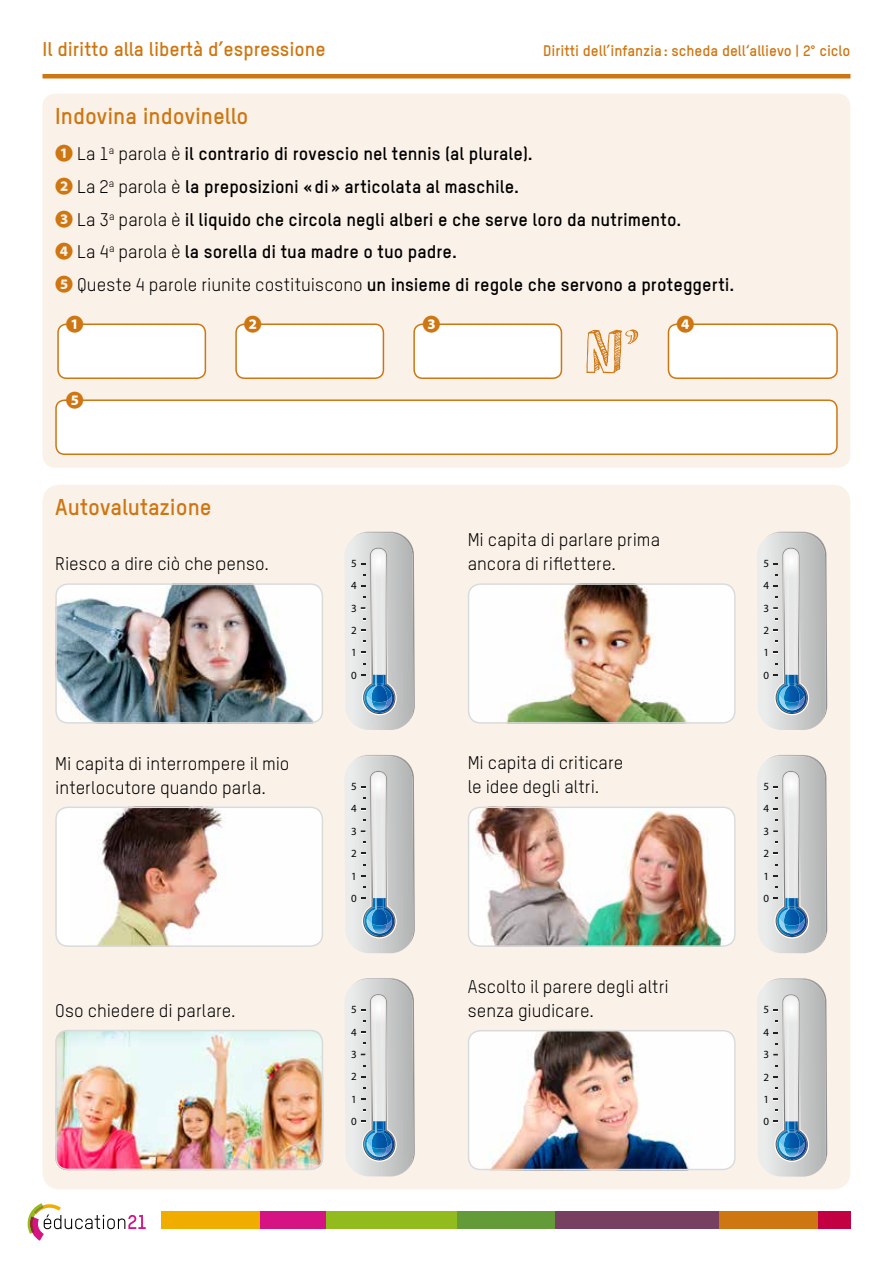
<style>
.page{position:relative;width:893px;height:1263px;background:#fff}
.page>*{position:absolute;margin:0;border:0;box-sizing:border-box;transform-origin:0 0}
.t1{font:54px "Cul De Sac";color:#ce7611}
.t2{font:700 22.5px "TSTARPRO";color:#ce7611}
.t3{font:700 19.5px "TSTARPRO";color:#ce7611}
.t4{font:700 18px/32.5px "TSTARPRO";color:#000}
.t5{font:18px/24px "TSTARPRO";color:#000}
.t6{font:700 18px "Adobe Gothic Std";color:#ce7611}
.t7{font:700 15px "TSTARPRO";color:#ce7611}
.t8{font:10.95px/22.4px "Myriad Pro";color:#020203;text-align:justify}
.s1{font-family:"Adobe Gothic Std";color:#ce7611}
.s2{font-weight:400}
</style>
<div class="page">
<div style="left:43px;top:485px;width:807px;height:704px;background:#faf1e8;border-radius:17px"></div>
<div style="left:43px;top:94px;width:807px;height:374px;background:#faf1e8;border-radius:13px"></div>
<svg style="left:28px;top:1203px;width:118px;height:38px"></svg>
<div style="left:162px;top:1212px;width:32px;height:17px;background:#f1ac00"></div>
<div style="left:293px;top:1212px;width:33px;height:17px;background:#d61382"></div>
<div style="left:424px;top:1212px;width:33px;height:17px;background:#92bb1d"></div>
<div style="left:555px;top:1212px;width:33px;height:17px;background:#773f60"></div>
<div style="left:686px;top:1212px;width:33px;height:17px;background:#773f60"></div>
<div style="left:227px;top:1212px;width:33px;height:17px;background:#f1ac00"></div>
<div style="left:358px;top:1212px;width:33px;height:17px;background:#92bb1d"></div>
<div style="left:490px;top:1212px;width:32px;height:17px;background:#629b38"></div>
<div style="left:621px;top:1212px;width:33px;height:17px;background:#773f60"></div>
<div style="left:752px;top:1212px;width:33px;height:17px;background:#ce7611"></div>
<div style="left:194px;top:1212px;width:33px;height:17px;background:#f1ac00"></div>
<div style="left:326px;top:1212px;width:32px;height:17px;background:#92bb1d"></div>
<div style="left:457px;top:1212px;width:33px;height:17px;background:#629b38"></div>
<div style="left:588px;top:1212px;width:33px;height:17px;background:#773f60"></div>
<div style="left:719px;top:1212px;width:33px;height:17px;background:#ce7611"></div>
<div style="left:260px;top:1212px;width:33px;height:17px;background:#d61382"></div>
<div style="left:391px;top:1212px;width:33px;height:17px;background:#92bb1d"></div>
<div style="left:522px;top:1212px;width:33px;height:17px;background:#629b38"></div>
<div style="left:654px;top:1212px;width:32px;height:17px;background:#773f60"></div>
<div style="left:785px;top:1212px;width:33px;height:17px;background:#ce7611"></div>
<div style="left:818px;top:1212px;width:32px;height:17px;background:#c20042"></div>
<hr style="left:43px;top:74px;width:807px;height:4px;background:#ce7611">
<div style="left:56px;top:400px;width:781px;height:54px;background:#fff;border-radius:9px"></div>
<div style="left:55px;top:399px;width:783px;height:56px;border:2px solid #ce7611;border-radius:9px"></div>
<svg style="left:345px;top:532px;width:70px;height:198px"></svg>
<img style="left:367px;top:695px;width:25px;height:15px">
<svg style="left:757px;top:532px;width:70px;height:198px"></svg>
<img style="left:780px;top:695px;width:24px;height:15px">
<svg style="left:757px;top:978px;width:70px;height:199px"></svg>
<img style="left:780px;top:1142px;width:24px;height:14px">
<svg style="left:345px;top:755px;width:70px;height:198px"></svg>
<img style="left:367px;top:919px;width:25px;height:14px">
<svg style="left:345px;top:978px;width:70px;height:198px"></svg>
<img style="left:367px;top:1142px;width:25px;height:14px">
<svg style="left:757px;top:755px;width:70px;height:198px"></svg>
<img style="left:780px;top:919px;width:24px;height:14px">
<img style="left:58px;top:586px;width:265px;height:135px">
<div style="left:55px;top:583px;width:268px;height:141px;border:2px solid #d9dada;border-radius:12px"></div>
<img style="left:468px;top:586px;width:265px;height:135px">
<div style="left:468px;top:583px;width:268px;height:141px;border:2px solid #d9dada;border-radius:12px"></div>
<img style="left:468px;top:1030px;width:265px;height:140px">
<div style="left:468px;top:1030px;width:268px;height:140px;border:2px solid #d9dada;border-radius:12px"></div>
<div style="left:56px;top:807px;width:266px;height:139px;background:#fff;border-radius:12px"></div>
<img style="left:97px;top:809px;width:226px;height:135px">
<div style="left:55px;top:806px;width:268px;height:141px;border:2px solid #d9dada;border-radius:12px"></div>
<img style="left:55px;top:1030px;width:268px;height:140px">
<div style="left:55px;top:1030px;width:268px;height:140px;border:2px solid #d9dada;border-radius:12px"></div>
<img style="left:468px;top:809px;width:265px;height:136px">
<div style="left:468px;top:806px;width:268px;height:141px;border:2px solid #d9dada;border-radius:12px"></div>
<div style="left:58px;top:324px;width:147px;height:54px;background:#fff;border-radius:9px"></div>
<div style="left:57px;top:323px;width:149px;height:56px;border:2px solid #ce7611;border-radius:9px"></div>
<div style="left:67px;top:316px;width:15px;height:16px;background:#fff;border-radius:50%"></div>
<div style="left:67px;top:392px;width:15px;height:16px;background:#fff;border-radius:50%"></div>
<div style="left:236px;top:324px;width:147px;height:54px;background:#fff;border-radius:9px"></div>
<div style="left:235px;top:323px;width:149px;height:56px;border:2px solid #ce7611;border-radius:9px"></div>
<div style="left:245px;top:316px;width:16px;height:16px;background:#fff;border-radius:50%"></div>
<div style="left:414px;top:324px;width:147px;height:54px;background:#fff;border-radius:9px"></div>
<div style="left:413px;top:323px;width:149px;height:56px;border:2px solid #ce7611;border-radius:9px"></div>
<div style="left:424px;top:316px;width:15px;height:16px;background:#fff;border-radius:50%"></div>
<div style="left:668px;top:324px;width:169px;height:54px;background:#fff;border-radius:9px"></div>
<div style="left:668px;top:323px;width:170px;height:56px;border:2px solid #ce7611;border-radius:9px"></div>
<div style="left:678px;top:316px;width:15px;height:16px;background:#fff;border-radius:50%"></div>
<p class="t3" style="left:43px;top:37px;width:285px">Il diritto alla libertà d’espressione</p>
<p class="t7" style="left:543px;top:41px;width:309px">Diritti dell’infanzia: scheda dell‘allievo | 2° ciclo</p>
<p class="t2" style="left:55px;top:102px;width:195px">Indovina indovinello</p>
<p class="t4" style="left:55px;top:137px;width:681px"><span class="s1">❶</span> <span class="s2">La 1</span><sup>a</sup> <span class="s2">parola è</span> il contrario di rovescio nel tennis (al plurale).<br><span class="s1">❷</span> <span class="s2">La 2</span><sup>a</sup> <span class="s2">parola è</span> la preposizioni «di » articolata al maschile.<br><span class="s1">❸</span> <span class="s2">La 3</span><sup>a</sup> <span class="s2">parola è</span> il liquido che circola negli alberi e che serve loro da nutrimento.<br><span class="s1">❹</span> <span class="s2">La 4</span><sup>a</sup> <span class="s2">parola è</span> la sorella di tua madre o tuo padre.<br><span class="s1">❺</span> <span class="s2">Queste 4 parole riunite costituiscono</span> un insieme di regole che servono a proteggerti.</p>
<h1 class="t1" style="left:584px;top:319px;width:57px">N'</h1>
<p class="t6" style="left:66px;top:314px;width:19px">❶</p>
<p class="t6" style="left:244px;top:314px;width:19px">❷</p>
<p class="t6" style="left:422px;top:314px;width:19px">❸</p>
<p class="t6" style="left:677px;top:314px;width:19px">❹</p>
<p class="t6" style="left:66px;top:390px;width:19px">❺</p>
<p class="t2" style="left:55px;top:493px;width:158px">Autovalutazione</p>
<p class="t5" style="left:55px;top:551px;width:215px">Riesco a dire ciò che penso.</p>
<p class="t5" style="left:55px;top:751px;width:236px">Mi capita di interrompere il mio interlocutore quando parla.</p>
<p class="t5" style="left:468px;top:527px;width:194px">Mi capita di parlare prima</p>
<p class="t8" style="left:351px;top:552px;width:7px">5</p>
<p class="t5" style="left:468px;top:551px;width:150px">ancora di riflettere.</p>
<p class="t8" style="left:351px;top:574px;width:7px">4<br>3<br>2<br>1<br>0</p>
<p class="t8" style="left:351px;top:775px;width:7px">5<br>4<br>3<br>2<br>1<br>0</p>
<p class="t5" style="left:468px;top:751px;width:157px">Mi capita di criticare le idee degli altri.</p>
<p class="t5" style="left:55px;top:998px;width:182px">Oso chiedere di parlare.</p>
<p class="t8" style="left:351px;top:998px;width:7px">5<br>4<br>3<br>2<br>1<br>0</p>
<p class="t5" style="left:468px;top:974px;width:203px">Ascolto il parere degli altri senza giudicare.</p>
<p class="t8" style="left:764px;top:552px;width:7px">5<br>4<br>3<br>2<br>1<br>0</p>
<p class="t8" style="left:764px;top:775px;width:7px">5<br>4<br>3<br>2<br>1<br>0</p>
<p class="t8" style="left:764px;top:998px;width:7px">5<br>4<br>3<br>2<br>1<br>0</p>
</div>
